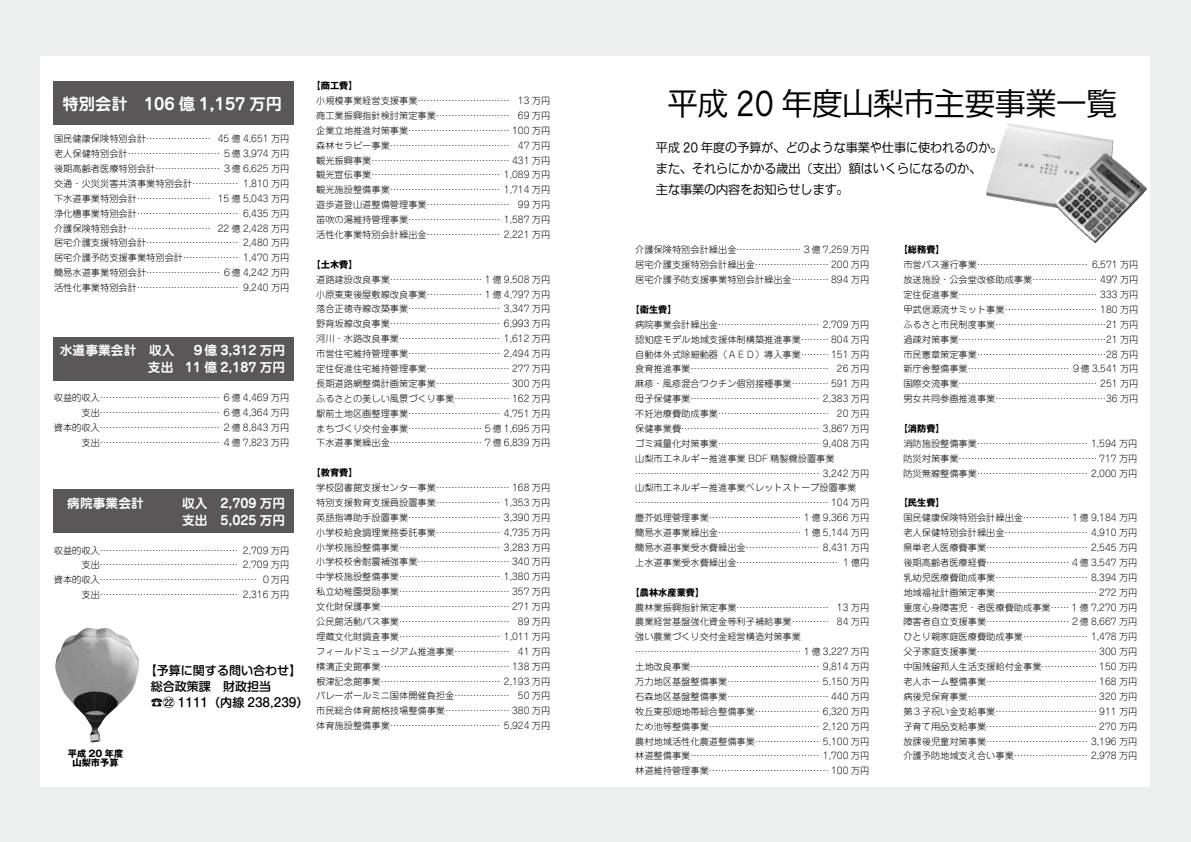
<style>
.page{position:relative;width:1191px;height:842px;background:#eeefef}
.page>*{position:absolute;margin:0;border:0;box-sizing:border-box;transform-origin:0 0}
.t1{font:300 30.5px "M News G Pro";color:#000}
.t2{font:700 16.3px "Jun 501 Pro";color:#fff}
.t3{font:700 12.8px/17px "Jun 501 Pro";color:#fff;text-align:right}
.t4{font:300 12px/21.1px "M News G Pro";color:#000}
.t5{font:500 12px/16.3px "Shin M Go Pro";color:#000}
.t6{font:300 9.2px/14.9px "Jun 101 Pro";color:#000}
.t7{font:700 9.2px/9.9px "Gothic MB101 Pro";color:#000;text-align:center}
</style>
<div class="page">
<div style="left:41px;top:56px;width:1109px;height:731px;background:#fff"></div>
<img style="left:55px;top:628px;width:84px;height:114px">
<div style="left:54px;top:489px;width:240px;height:44px;background:#595757"></div>
<div style="left:54px;top:81px;width:240px;height:44px;background:#595757"></div>
<div style="left:54px;top:337px;width:240px;height:44px;background:#595757"></div>
<img style="left:986px;top:123px;width:161px;height:120px">
<h2 class="t2" style="left:63px;top:91px;width:221px">特別会計　106 億 1,157 万円</h2>
<p class="t6" style="left:54px;top:130px;width:158px">国民健康保険特別会計…………………</p>
<p class="t6" style="left:54px;top:145px;width:237px">老人保健特別会計………………………… ５億 3,974 万円</p>
<p class="t6" style="left:54px;top:160px;width:237px">後期高齢者医療特別会計………………… ３億 6,625 万円</p>
<p class="t6" style="left:243px;top:175px;width:48px">1,810 万円</p>
<p class="t6" style="left:218px;top:130px;width:73px">45 億 4,651 万円</p>
<p class="t6" style="left:218px;top:175px;width:73px;text-indent:-164px">交通・火災災害共済事業特別会計……………<br>15 億 5,043 万円</p>
<p class="t6" style="left:54px;top:190px;width:158px">下水道事業特別会計……………………</p>
<p class="t6" style="left:218px;top:205px;width:73px;text-indent:-164px">浄化槽事業特別会計……………………………<br>22 億 2,428 万円</p>
<p class="t6" style="left:243px;top:205px;width:48px">6,435 万円</p>
<p class="t6" style="left:54px;top:220px;width:158px">介護保険特別会計………………………</p>
<p class="t6" style="left:54px;top:234px;width:186px">居宅介護支援特別会計…………………………</p>
<p class="t6" style="left:243px;top:234px;width:48px">2,480 万円</p>
<p class="t6" style="left:54px;top:249px;width:186px">居宅介護予防支援事業特別会計………………</p>
<p class="t6" style="left:54px;top:264px;width:237px">簡易水道事業特別会計…………………… ６億 4,242 万円</p>
<p class="t6" style="left:243px;top:279px;width:48px">9,240 万円</p>
<p class="t6" style="left:243px;top:249px;width:48px">1,470 万円</p>
<p class="t6" style="left:54px;top:279px;width:186px">活性化事業特別会計……………………………</p>
<h3 class="t3" style="left:60px;top:341px;width:78px">水道事業会計</h3>
<h3 class="t3" style="left:149px;top:341px;width:138px">収入　９億 3,312 万円</h3>
<h3 class="t3" style="left:185px;top:358px;width:102px">11 億 2,187 万円</h3>
<h3 class="t3" style="left:148px;top:358px;width:27px">支出</h3>
<p class="t6" style="left:54px;top:389px;width:237px;text-align:justify">収益的収入………………………………… ６億 4,469 万円　　　支出………………………………… ６億 4,364 万円資本的収入………………………………… ２億 8,843 万円　　　支出………………………………… ４億 7,823 万円</p>
<h3 class="t3" style="left:67px;top:493px;width:219px">病院事業会計　　　収入　2,709 万円　　支出　5,025 万円</h3>
<p class="t6" style="left:243px;top:542px;width:48px">2,709 万円</p>
<p class="t6" style="left:54px;top:542px;width:186px">収益的収入………………………………………</p>
<p class="t6" style="left:54px;top:556px;width:186px">　　　支出………………………………………</p>
<p class="t6" style="left:243px;top:556px;width:48px">2,709 万円</p>
<p class="t6" style="left:243px;top:571px;width:48px;text-indent:-189px">資本的収入……………………………………………<br>2,316 万円</p>
<p class="t6" style="left:261px;top:571px;width:29px">０万円</p>
<p class="t6" style="left:54px;top:586px;width:186px">　　　支出………………………………………</p>
<p class="t7" style="left:68px;top:747px;width:57px">平成 20 年度山梨市予算</p>
<h3 class="t5" style="left:151px;top:660px;width:152px;text-indent:-6px">【予算に関する問い合わせ【総合政策課　財政担当</h3>
<h3 class="t5" style="left:178px;top:693px;width:132px">1111（内線 238,239(</h3>
<h3 class="t5" style="left:151px;top:693px;width:14px">☎</h3>
<p class="t7" style="left:311px;top:80px;width:48px">【商工費【</p>
<p class="t6" style="left:316px;top:92px;width:195px">小規模事業経営支援事業…………………………</p>
<p class="t6" style="left:518px;top:92px;width:34px">13 万円</p>
<p class="t6" style="left:316px;top:107px;width:195px">商工業振興指針検討策定事業……………………</p>
<p class="t6" style="left:316px;top:122px;width:236px">企業立地推進対策事業…………………………… 100 万円</p>
<p class="t6" style="left:518px;top:137px;width:34px">47 万円</p>
<p class="t6" style="left:518px;top:107px;width:34px">69 万円</p>
<p class="t6" style="left:316px;top:137px;width:195px">森林セラピー事業…………………………………</p>
<p class="t6" style="left:316px;top:152px;width:236px">観光振興事業……………………………………… 431 万円</p>
<p class="t6" style="left:316px;top:166px;width:236px">観光宣伝事業…………………………………… 1,089 万円</p>
<p class="t6" style="left:316px;top:181px;width:236px">観光施設整備事業……………………………… 1,714 万円</p>
<p class="t6" style="left:518px;top:196px;width:34px">99 万円</p>
<p class="t6" style="left:316px;top:196px;width:236px">遊歩道登山道整備管理事業………………………<br>笛吹の湯維持管理事業………………………… 1,587 万円活性化事業特別会計繰出金…………………… 2,221 万円</p>
<p class="t7" style="left:311px;top:258px;width:48px">【土木費【</p>
<p class="t6" style="left:316px;top:271px;width:236px;text-align:justify">道路建設改良事業…………………………１億 9,508 万円小原東東後屋敷線改良事業………………１億 4,797 万円落合正徳寺線改築事業………………………… 3,347 万円野背坂線改良事業……………………………… 6,993 万円河川・水路改良事業…………………………… 1,612 万円市営住宅維持管理事業………………………… 2,494 万円定住促進住宅維持管理事業……………………… 277 万円長期道路網整備計画策定事業…………………… 300 万円ふるさとの美しい風景づくり事業……………… 162 万円駅前土地区画整理事業………………………… 4,751 万円まちづくり交付金事業……………………５億 1,695 万円下水道事業繰出金…………………………７億 6,839 万円</p>
<p class="t7" style="left:311px;top:467px;width:48px">【教育費【</p>
<p class="t6" style="left:316px;top:479px;width:236px;text-align:right">学校図書館支援センター事業…………………… 168 万円特別支援教育支援員設置事業………………… 1,353 万円英語指導助手設置事業………………………… 3,390 万円小学校給食調理業務委託事業………………… 4,735 万円小学校施設整備事業…………………………… 3,283 万円小学校校舎耐震補強事業………………………… 340 万円中学校施設整備事業…………………………… 1,380 万円私立幼稚園奨励事業……………………………… 357 万円文化財保護事業…………………………………… 271 万円<br>89 万円</p>
<p class="t6" style="left:316px;top:613px;width:195px">公民館活動バス事業………………………………</p>
<p class="t6" style="left:316px;top:628px;width:236px">埋蔵文化財調査事業…………………………… 1,011 万円</p>
<p class="t6" style="left:518px;top:643px;width:34px">41 万円</p>
<p class="t6" style="left:316px;top:643px;width:195px">フィールドミュージアム推進事業………………</p>
<p class="t6" style="left:316px;top:658px;width:236px">横溝正史館事業…………………………………… 138 万円</p>
<p class="t6" style="left:316px;top:672px;width:235px">根津記念館事業………………………………… 2,193 万円</p>
<p class="t6" style="left:518px;top:687px;width:34px">50 万円</p>
<p class="t6" style="left:316px;top:687px;width:236px">バレーボールミニ国体開催負担金………………<br>市民総合体育館格技場整備事業………………… 380 万円体育施設整備事業……………………………… 5,924 万円</p>
<h1 class="t1" style="left:667px;top:79px;width:451px">平成 20 年度山梨市主要事業一覧</h1>
<h3 class="t4" style="left:656px;top:136px;width:348px">平成 20 年度の予算が、どのような事業や仕事に使われるのか。また、それらにかかる歳出（支出）額はいくらになるのか、<br>主な事業の内容をお知らせします。</h3>
<p class="t6" style="left:635px;top:241px;width:236px;text-align:justify">介護保険特別会計繰出金…………………３億 7,259 万円居宅介護支援特別会計繰出金…………………… 200 万円居宅介護予防支援事業特別会計繰出金………… 894 万円</p>
<p class="t7" style="left:630px;top:303px;width:48px">【衛生費【</p>
<p class="t6" style="left:635px;top:316px;width:236px;text-align:right">病院事業会計繰出金…………………………… 2,709 万円認知症モデル地域支援体制構築推進事業……… 804 万円自動体外式除細動器（ＡＥＤ）導入事業……… 151 万円<br>26 万円</p>
<p class="t6" style="left:635px;top:360px;width:195px">食育推進事業………………………………………</p>
<p class="t6" style="left:635px;top:375px;width:236px">麻疹・風疹混合ワクチン個別接種事業………… 591 万円</p>
<p class="t6" style="left:635px;top:390px;width:235px">母子保健事業…………………………………… 2,383 万円</p>
<p class="t6" style="left:837px;top:405px;width:34px">20 万円</p>
<p class="t6" style="left:635px;top:405px;width:236px">不妊治療費助成事業………………………………<br>保健事業費……………………………………… 3,867 万円ゴミ減量化対策事業…………………………… 9,408 万円山梨市エネルギー推進事業 BDF 精製機設置事業…………………………………………………… 3,242 万円山梨市エネルギー推進事業ペレットストーブ設置事業……………………………………………………… 104 万円塵芥処理管理事業…………………………１億 9,366 万円簡易水道事業繰出金………………………１億 5,144 万円簡易水道事業受水費繰出金…………………… 8,431 万円上水道事業受水費繰出金…………………………… １億円</p>
<p class="t7" style="left:630px;top:586px;width:75px">【農林水産業費【</p>
<p class="t6" style="left:837px;top:598px;width:34px">13 万円</p>
<p class="t6" style="left:635px;top:598px;width:195px">農林業振興指針策定事業…………………………</p>
<p class="t6" style="left:635px;top:613px;width:236px">農業経営基盤強化資金等利子補給事業…………<br>強い農業づくり交付金経営構造対策事業………………………………………………１億 3,227 万円土地改良事業…………………………………… 9,814 万円万力地区基盤整備事業………………………… 5,150 万円石森地区基盤整備事業…………………………… 440 万円牧丘東部畑地帯総合整備事業………………… 6,320 万円ため池等整備事業……………………………… 2,120 万円農村地域活性化農道整備事業………………… 5,100 万円林道整備事業…………………………………… 1,700 万円林道維持管理事業………………………………… 100 万円</p>
<p class="t6" style="left:837px;top:613px;width:34px">84 万円</p>
<p class="t7" style="left:898px;top:244px;width:48px">【総務費【</p>
<p class="t6" style="left:903px;top:256px;width:186px">市営バス運行事業………………………………</p>
<p class="t6" style="left:903px;top:271px;width:237px">放送施設・公会堂改修助成事業………………… 497 万円</p>
<p class="t6" style="left:1120px;top:286px;width:20px">万円</p>
<p class="t6" style="left:1092px;top:256px;width:48px">6,571 万円</p>
<p class="t6" style="left:903px;top:286px;width:237px">定住促進事業……………………………………… 333<br>甲武信源流サミット事業………………………… 180 万円ふるさと市民制度事業………………………………21 万円過疎対策事業…………………………………………21 万円市民憲章策定事業……………………………………28 万円新庁舎整備事業…………………………… ９億 3,541 万円国際交流事業……………………………………… 251 万円男女共同参画推進事業………………………………36 万円</p>
<p class="t7" style="left:898px;top:422px;width:48px">【消防費【</p>
<p class="t6" style="left:903px;top:435px;width:236px;text-align:justify">消防施設整備事業……………………………… 1,594 万円防災対策事業……………………………………… 717 万円防災無線整備事業……………………………… 2,000 万円</p>
<p class="t7" style="left:898px;top:497px;width:48px">【民生費【</p>
<p class="t6" style="left:903px;top:509px;width:236px;text-align:justify">国民健康保険特別会計繰出金……………１億 9,184 万円老人保健特別会計繰出金……………………… 4,910 万円県単老人医療費事業…………………………… 2,545 万円後期高齢者医療経費………………………４億 3,547 万円乳幼児医療費助成事業………………………… 8,394 万円地域福祉計画策定事業…………………………… 272 万円重度心身障害児・者医療費助成事業…… 1 億 7,270 万円障害者自立支援事業………………………２億 8,667 万円ひとり親家庭医療費助成事業………………… 1,478 万円父子家庭支援事業………………………………… 300 万円中国残留邦人生活支援給付金事業……………… 150 万円老人ホーム整備事業……………………………… 168 万円病後児保育事業…………………………………… 320 万円第３子祝い金支給事業…………………………… 911 万円子育て用品支給事業……………………………… 270 万円放課後児童対策事業…………………………… 3,196 万円介護予防地域支え合い事業…………………… 2,978 万円</p>
</div>
